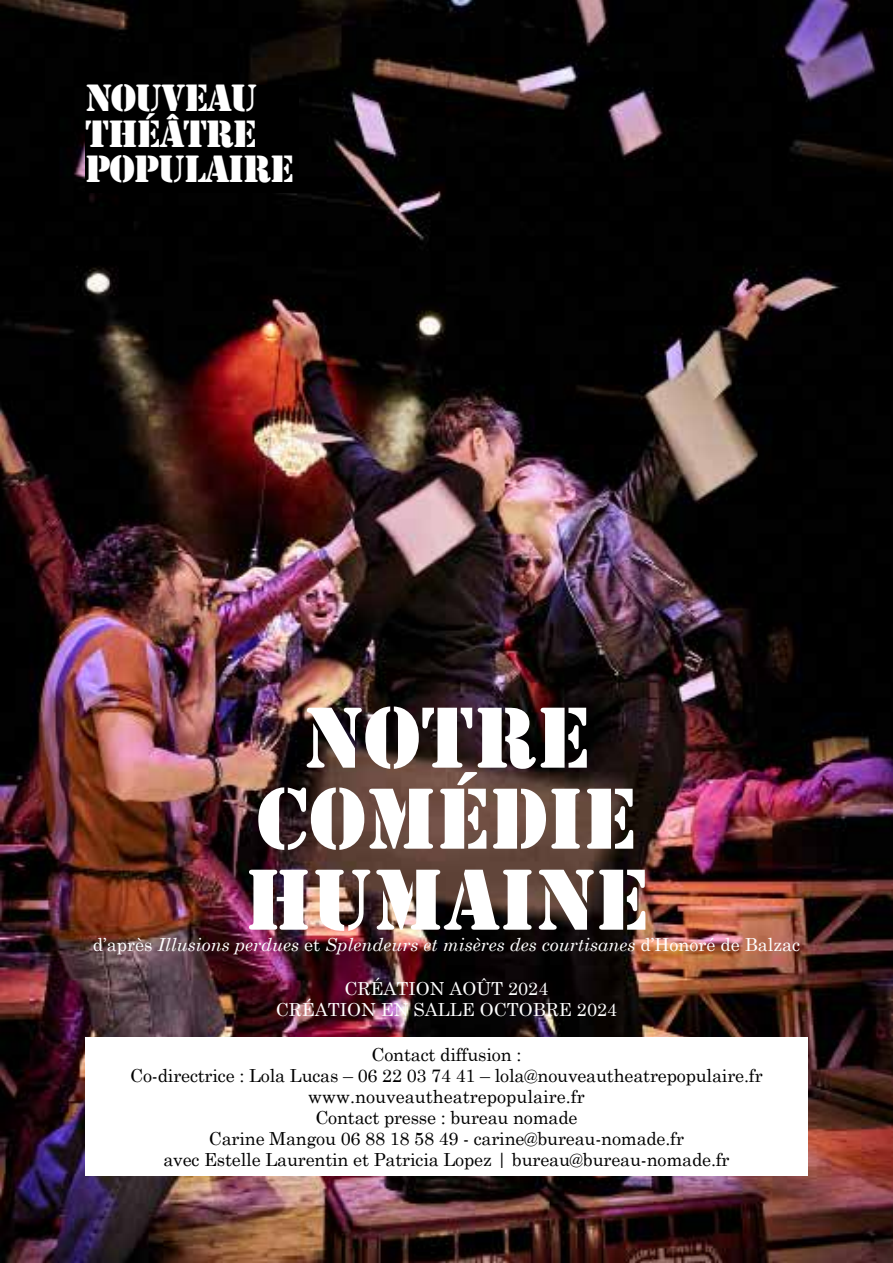
<style>
.page{position:relative;width:893px;height:1263px;background:#fff}
.page>*{position:absolute;margin:0;border:0;box-sizing:border-box;transform-origin:0 0}
.t1{font:90px/81px "Stencil";color:#fff;text-align:center}
.t2{font:39.3px/35.4px "Stencil";letter-spacing:-.03em;color:#fff}
.t3{font:18px/21px "Century Schoolbook";letter-spacing:-.01em;color:#000;text-align:center}
.t4{font:italic 18px "Century Schoolbook";color:#fff}
.t5{font:18px/21.6px "Century Schoolbook";color:#fff;text-align:center}
.s1{font-style:normal}
</style>
<div class="page">
<img style="left:0;top:0;width:893px;height:1263px">
<div style="left:85px;top:85px;width:213px;height:107px;background:#000"></div>
<div style="left:85px;top:1038px;width:723px;height:138px;background:#fff"></div>
<h2 class="t2" style="left:85px;top:81px;width:26px">NOU</h2>
<h2 class="t2" style="left:161px;top:81px;width:48px">VEAU</h2>
<h2 class="t2" style="left:85px;top:117px;width:26px">THÉ</h2>
<h2 class="t2" style="left:85px;top:117px;width:143px;text-indent:74px">ÂTRE<br>POPULAIRE</h2>
<h1 class="t1" style="left:256px;top:699px;width:381px">NOTRE<br>COMÉDIE</h1>
<h1 class="t1" style="left:244px;top:861px;width:405px">HUMAINE</h1>
<p class="t4" style="left:93px;top:934px;width:709px"><span class="s1">d’après</span> Illusions perdues <span class="s1">et</span> Splendeurs et misères des courtisanes <span class="s1">d’Honoré de Balzac</span></p>
<p class="t5" style="left:276px;top:977px;width:343px">CRÉATION AOÛT 2024<br>CRÉATION EN SALLE OCTOBRE 2024</p>
<p class="t3" style="left:130px;top:1043px;width:634px">Contact diffusion :<br>Co-directrice : Lola Lucas – 06 22 03 74 41 – lola@nouveautheatrepopulaire.fr www.nouveautheatrepopulaire.fr<br>Contact presse : bureau nomade<br>Carine Mangou 06 88 18 58 49 - carine@bureau-nomade.fr<br>avec Estelle Laurentin et Patricia Lopez | bureau@bureau-nomade.fr</p>
</div>
